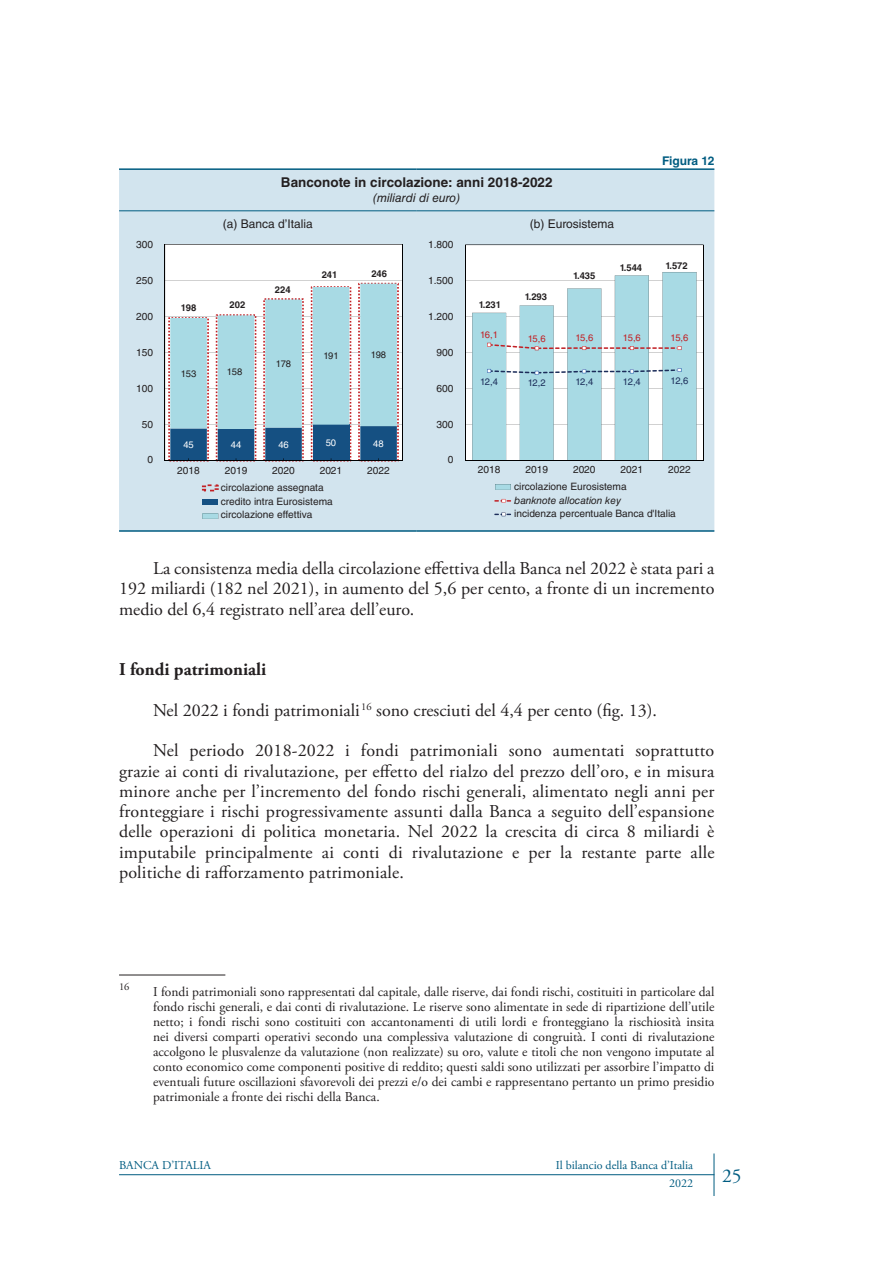
<style>
.page{position:relative;width:893px;height:1263px;background:#fff}
.page>*{position:absolute;margin:0;border:0;box-sizing:border-box;transform-origin:0 0}
.t1{font:19.5px "Adobe Garamond Pro";color:#005c81}
.PARAGRAFO__Testo{font:18px/20.2px "Adobe Garamond Pro";color:#231f20;text-align:justify}
.SOTTOTITOLO_NERO__Te{font:700 18px "Adobe Garamond Pro";color:#231f20}
.NOTA__Testo{font:13.5px/15px "Adobe Garamond Pro";color:#231f20;text-align:justify}
.TITOLO__Tabella_e_Fi{font:700 13.5px "Helvetica LT Std";color:#231f20}
.t2{font:12px "Adobe Garamond Pro";color:#005c81}
.t3{font:12px "Helvetica LT Std";color:#231f20}
.SOTTOTITOLO__Tabella{font:italic 12px "Helvetica LT Std";color:#231f20}
.NUMERO__Tabella_e_Fi{font:700 12px "Helvetica LT Std";letter-spacing:-.01em;color:#005c81}
.NOTA__Testo-2{font:10.5px "Adobe Garamond Pro";color:#231f20}
.t4{font:10.2px/13.6px "Helvetica LT Std";letter-spacing:-.005em;color:#231f20}
.t5{font:700 9.45px "Helvetica LT Std";letter-spacing:-.005em;color:#231f20}
.t6{font:9.45px "Helvetica LT Std";letter-spacing:-.04em;color:#c22025}
.t7{font:9.45px "Helvetica LT Std";letter-spacing:-.04em;color:#1b2d59}
.t8{font:9.45px "Helvetica LT Std";letter-spacing:-.025em;color:#231f20}
.t9{font:9.45px "Helvetica LT Std";letter-spacing:-.005em;color:#fff}
.s1{font-style:italic}
</style>
<div class="page">
<hr style="left:119px;top:1174px;width:595px;height:1px;background:#005c81">
<hr style="left:714px;top:1153px;width:1px;height:43px;background:#005c81">
<hr style="left:119px;top:975px;width:106px;height:1px;background:#231f20">
<div style="left:119px;top:170px;width:595px;height:360px;background:#d2e4ee"></div>
<hr style="left:119px;top:168px;width:298px;height:2px;background:#005c81">
<hr style="left:417px;top:168px;width:297px;height:2px;background:#005c81">
<hr style="left:119px;top:210px;width:298px;height:1px;background:#005c81">
<hr style="left:417px;top:210px;width:297px;height:1px;background:#005c81">
<hr style="left:119px;top:530px;width:298px;height:2px;background:#005c81">
<hr style="left:417px;top:530px;width:297px;height:2px;background:#005c81">
<svg style="left:495px;top:484px;width:16px;height:5px"></svg>
<svg style="left:166px;top:244px;width:236px;height:216px"></svg>
<hr style="left:402px;top:244px;width:1px;height:217px;background:#000001">
<hr style="left:165px;top:244px;width:1px;height:217px;background:#000001">
<hr style="left:165px;top:460px;width:237px;height:1px;background:#000001">
<svg style="left:168px;top:283px;width:234px;height:177px"></svg>
<svg style="left:202px;top:484px;width:17px;height:7px"></svg>
<div style="left:203px;top:499px;width:15px;height:5px;background:#155082"></div>
<svg style="left:203px;top:513px;width:15px;height:6px"></svg>
<svg style="left:466px;top:245px;width:238px;height:216px"></svg>
<hr style="left:703px;top:245px;width:1px;height:215px;background:#000001">
<hr style="left:465px;top:245px;width:1px;height:215px;background:#000001">
<hr style="left:465px;top:460px;width:238px;height:1px;background:#000001">
<svg style="left:472px;top:272px;width:225px;height:188px"></svg>
<svg style="left:494px;top:499px;width:17px;height:4px"></svg>
<svg style="left:494px;top:512px;width:17px;height:4px"></svg>
<p class="NUMERO__Tabella_e_Fi" style="left:662px;top:153px;width:54px">Figura 12</p>
<p class="TITOLO__Tabella_e_Fi" style="left:281px;top:174px;width:273px">Banconote in circolazione: anni 2018-2022</p>
<p class="SOTTOTITOLO__Tabella" style="left:373px;top:191px;width:88px">(miliardi di euro)</p>
<p class="t3" style="left:223px;top:217px;width:91px">(a) Banca d’Italia</p>
<p class="t3" style="left:530px;top:217px;width:86px">(b) Eurosistema</p>
<p class="t4" style="left:136px;top:237px;width:18px">300</p>
<p class="t4" style="left:428px;top:238px;width:27px">1.800</p>
<p class="t4" style="left:136px;top:273px;width:18px">250</p>
<p class="t4" style="left:136px;top:309px;width:18px">200</p>
<p class="t5" style="left:181px;top:302px;width:17px">198</p>
<p class="t5" style="left:230px;top:299px;width:17px">202</p>
<p class="t5" style="left:275px;top:284px;width:17px">224</p>
<p class="t5" style="left:322px;top:269px;width:17px">241</p>
<p class="t5" style="left:371px;top:267px;width:17px">246</p>
<p class="t4" style="left:428px;top:274px;width:27px">1.500</p>
<p class="t4" style="left:428px;top:310px;width:27px">1.200</p>
<p class="t5" style="left:479px;top:299px;width:24px">1.231</p>
<p class="t5" style="left:525px;top:291px;width:24px">1.293</p>
<p class="t5" style="left:573px;top:270px;width:24px">1.435</p>
<p class="t5" style="left:620px;top:262px;width:24px">1.544</p>
<p class="t5" style="left:665px;top:260px;width:24px">1.572</p>
<p class="t4" style="left:136px;top:345px;width:18px">150</p>
<p class="t4" style="left:136px;top:381px;width:18px">100</p>
<p class="t8" style="left:181px;top:368px;width:17px">153</p>
<p class="t8" style="left:227px;top:366px;width:17px">158</p>
<p class="t8" style="left:276px;top:358px;width:17px">178</p>
<p class="t8" style="left:323px;top:350px;width:17px">191</p>
<p class="t8" style="left:371px;top:349px;width:17px">198</p>
<p class="t4" style="left:437px;top:345px;width:18px">900</p>
<p class="t4" style="left:437px;top:381px;width:18px">600</p>
<p class="t6" style="left:480px;top:329px;width:19px">16,1</p>
<p class="t6" style="left:528px;top:333px;width:19px">15,6</p>
<p class="t6" style="left:575px;top:332px;width:19px">15,6</p>
<p class="t6" style="left:623px;top:332px;width:19px">15,6</p>
<p class="t6" style="left:670px;top:332px;width:19px">15,6</p>
<p class="t7" style="left:480px;top:376px;width:19px">12,4</p>
<p class="t7" style="left:528px;top:378px;width:19px">12,2</p>
<p class="t7" style="left:575px;top:376px;width:19px">12,4</p>
<p class="t7" style="left:623px;top:376px;width:19px">12,4</p>
<p class="t7" style="left:670px;top:375px;width:19px">12,6</p>
<p class="t4" style="left:142px;top:417px;width:13px">50</p>
<p class="t4" style="left:437px;top:417px;width:18px">300</p>
<p class="t9" style="left:183px;top:439px;width:12px">45</p>
<p class="t9" style="left:231px;top:439px;width:12px">44</p>
<p class="t9" style="left:278px;top:439px;width:12px">46</p>
<p class="t9" style="left:326px;top:437px;width:12px">50</p>
<p class="t9" style="left:373px;top:438px;width:12px">48</p>
<p class="t4" style="left:147px;top:453px;width:7px">0</p>
<p class="t4" style="left:448px;top:453px;width:7px">0</p>
<p class="t4" style="left:177px;top:463px;width:24px">2018</p>
<p class="t4" style="left:225px;top:463px;width:24px">2019</p>
<p class="t4" style="left:272px;top:463px;width:24px">2020</p>
<p class="t4" style="left:320px;top:463px;width:24px">2021</p>
<p class="t4" style="left:367px;top:463px;width:24px">2022</p>
<p class="t4" style="left:221px;top:481px;width:114px">circolazione assegnata credito intra Eurosistema circolazione effettiva</p>
<p class="t4" style="left:478px;top:463px;width:24px">2018</p>
<p class="t4" style="left:525px;top:463px;width:24px">2019</p>
<p class="t4" style="left:573px;top:463px;width:24px">2020</p>
<p class="t4" style="left:621px;top:463px;width:24px">2021</p>
<p class="t4" style="left:668px;top:463px;width:24px">2022</p>
<p class="t4" style="left:514px;top:480px;width:163px">circolazione Eurosistema<br><span class="s1">banknote allocation key<br></span>incidenza percentuale Banca d'Italia</p>
<p class="PARAGRAFO__Testo" style="left:119px;top:559px;width:597px;text-indent:34px">La consistenza media della circolazione effettiva della Banca nel 2022 è stata pari a 192 miliardi (182 nel 2021), in aumento del 5,6 per cento, a fronte di un incremento medio del 6,4 registrato nell’area dell’euro.</p>
<p class="SOTTOTITOLO_NERO__Te" style="left:119px;top:659px;width:149px">I fondi patrimoniali</p>
<p class="PARAGRAFO__Testo" style="left:153px;top:701px;width:505px">Nel 2022 i fondi patrimoniali<sup>16</sup> sono cresciuti del 4,4 per cento (fig. 13).</p>
<p class="PARAGRAFO__Testo" style="left:119px;top:741px;width:597px;text-indent:34px">Nel periodo 2018-2022 i fondi patrimoniali sono aumentati soprattutto grazie ai conti di rivalutazione, per effetto del rialzo del prezzo dell’oro, e in misura minore anche per l’incremento del fondo rischi generali, alimentato negli anni per fronteggiare i rischi progressivamente assunti dalla Banca a seguito dell’espansione delle operazioni di politica monetaria. Nel 2022 la crescita di circa 8 miliardi è imputabile principalmente ai conti di rivalutazione e per la restante parte alle politiche di rafforzamento patrimoniale.</p>
<p class="NOTA__Testo-2" style="left:119px;top:981px;width:12px">16</p>
<p class="NOTA__Testo" style="left:153px;top:985px;width:563px">I fondi patrimoniali sono rappresentati dal capitale, dalle riserve, dai fondi rischi, costituiti in particolare dal fondo rischi generali, e dai conti di rivalutazione. Le riserve sono alimentate in sede di ripartizione dell’utile netto; i fondi rischi sono costituiti con accantonamenti di utili lordi e fronteggiano la rischiosità insita nei diversi comparti operativi secondo una complessiva valutazione di congruità. I conti di rivalutazione accolgono le plusvalenze da valutazione (non realizzate) su oro, valute e titoli che non vengono imputate al conto economico come componenti positive di reddito; questi saldi sono utilizzati per assorbire l’impatto di eventuali future oscillazioni sfavorevoli dei prezzi e/o dei cambi e rappresentano pertanto un primo presidio patrimoniale a fronte dei rischi della Banca.</p>
<p class="t2" style="left:119px;top:1158px;width:93px">BANCA D’ITALIA</p>
<p class="t2" style="left:556px;top:1158px;width:139px">Il bilancio della Banca d’Italia</p>
<p class="t2" style="left:669px;top:1176px;width:25px">2022</p>
<h1 class="t1" style="left:722px;top:1164px;width:21px">25</h1>
</div>
